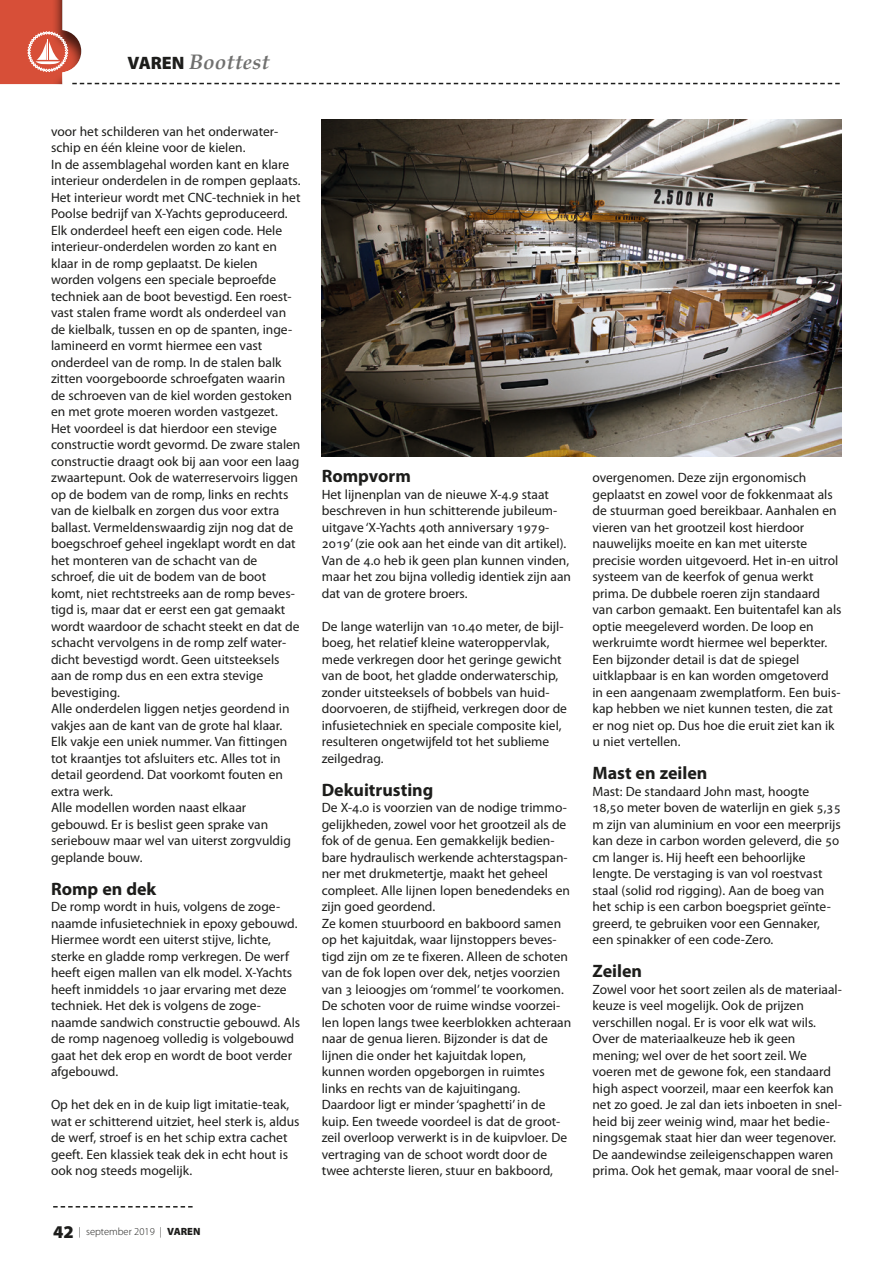
<style>
.page{position:relative;width:893px;height:1263px;background:#fff}
.page>*{position:absolute;margin:0;border:0;box-sizing:border-box;transform-origin:0 0}
.t1{font:italic 700 21px "Palatino";color:#70706f}
.BODY{font:700 18px "Myriad Pro";color:#1d1d1b}
.BODY-2{font:13.5px/16.5px "Myriad Pro";color:#1d1d1b}
.t2{font:300 10.5px "Myriad Pro";color:#1d1d1b}
.s1{font-family:"Myriad Pro";font-weight:900;font-style:normal;font-size:18px;color:#1d1d1b}
.s2{font-weight:900;font-size:18px}
.s3{font-weight:900}
</style>
<div class="page">
<div style="left:0;top:0;width:84px;height:86px;background:#1d1d1b;opacity:.75"></div>
<svg style="left:0;top:0;width:840px;height:84px"></svg>
<svg style="left:53px;top:1206px;width:140px;height:1px"></svg>
<img style="left:322px;top:119px;width:520px;height:337px">
<h1 class="t1" style="left:128px;top:44px;width:144px"><span class="s1">VAREN</span> Boottest</h1>
<p class="BODY-2" style="left:51px;top:123px;width:229px">voor het schilderen van het onderwater&shy;schip en één kleine voor de kielen.</p>
<p class="BODY-2" style="left:51px;top:156px;width:251px">In de assemblagehal worden kant en klare interieur onderdelen in de rompen geplaats.<br>Het interieur wordt met CNC-techniek in het Poolse bedrijf van X-Yachts geproduceerd.<br>Elk onderdeel heeft een eigen code. Hele interieur-onderdelen worden zo kant en klaar in de romp geplaatst. De kielen worden volgens een speciale beproefde techniek aan de boot bevestigd. Een roest&shy;vast stalen frame wordt als onderdeel van de kielbalk, tussen en op de spanten, inge&shy;lamineerd en vormt hiermee een vast onderdeel van de romp. In de stalen balk zitten voorgeboorde schroefgaten waarin de schroeven van de kiel worden gestoken en met grote moeren worden vastgezet.<br>Het voordeel is dat hierdoor een stevige constructie wordt gevormd. De zware stalen constructie draagt ook bij aan voor een laag zwaartepunt. Ook de waterreservoirs liggen op de bodem van de romp, links en rechts van de kielbalk en zorgen dus voor extra ballast. Vermeldenswaardig zijn nog dat de boegschroef geheel ingeklapt wordt en dat het monteren van de schacht van de schroef, die uit de bodem van de boot komt, niet rechtstreeks aan de romp beves&shy;tigd is, maar dat er eerst een gat gemaakt wordt waardoor de schacht steekt en dat de schacht vervolgens in de romp zelf water&shy;dicht bevestigd wordt. Geen uitsteeksels aan de romp dus en een extra stevige bevestiging.</p>
<p class="BODY-2" style="left:51px;top:701px;width:240px">Alle onderdelen liggen netjes geordend in vakjes aan de kant van de grote hal klaar.<br>Elk vakje een uniek nummer. Van fittingen tot kraantjes tot afsluiters etc. Alles tot in detail geordend. Dat voorkomt fouten en extra werk.</p>
<p class="BODY-2" style="left:51px;top:800px;width:241px">Alle modellen worden naast elkaar gebouwd. Er is beslist geen sprake van seriebouw maar wel van uiterst zorgvuldig geplande bouw.</p>
<p class="BODY" style="left:51px;top:879px;width:107px">Romp en dek</p>
<p class="BODY-2" style="left:51px;top:899px;width:251px">De romp wordt in huis, volgens de zoge&shy;naamde infusietechniek in epoxy gebouwd.<br>Hiermee wordt een uiterst stijve, lichte, sterke en gladde romp verkregen. De werf heeft eigen mallen van elk model. X-Yachts heeft inmiddels 10 jaar ervaring met deze techniek. Het dek is volgens de zoge&shy;naamde sandwich constructie gebouwd. Als de romp nagenoeg volledig is volgebouwd gaat het dek erop en wordt de boot verder afgebouwd.</p>
<p class="BODY-2" style="left:51px;top:1097px;width:250px">Op het dek en in de kuip ligt imitatie-teak, wat er schitterend uitziet, heel sterk is, aldus de werf, stroef is en het schip extra cachet geeft. Een klassiek teak dek in echt hout is ook nog steeds mogelijk.</p>
<p class="t2" style="left:53px;top:1226px;width:149px"><span class="s2">42</span> | september 2019 | <span class="s3">VAREN</span></p>
<p class="BODY" style="left:322px;top:466px;width:91px">Rompvorm</p>
<p class="BODY-2" style="left:322px;top:486px;width:251px">Het lijnenplan van de nieuwe X-4.9 staat beschreven in hun schitterende jubileum&shy;uitgave ‘X-Yachts 40th anniversary 1979- 2019’ (zie ook aan het einde van dit artikel).<br>Van de 4.0 heb ik geen plan kunnen vinden, maar het zou bijna volledig identiek zijn aan dat van de grotere broers.</p>
<p class="BODY-2" style="left:322px;top:618px;width:247px">De lange waterlijn van 10.40 meter, de bijl&shy;boeg, het relatief kleine wateroppervlak, mede verkregen door het geringe gewicht van de boot, het gladde onderwaterschip, zonder uitsteeksels of bobbels van huid&shy;doorvoeren, de stijfheid, verkregen door de infusietechniek en speciale composite kiel, resulteren ongetwijfeld tot het sublieme zeilgedrag.</p>
<p class="BODY" style="left:322px;top:780px;width:113px">Dekuitrusting</p>
<p class="BODY-2" style="left:322px;top:800px;width:250px">De X-4.0 is voorzien van de nodige trimmo&shy;gelijkheden, zowel voor het grootzeil als de fok of de genua. Een gemakkelijk bedien&shy;bare hydraulisch werkende achterstagspan&shy;ner met drukmetertje, maakt het geheel compleet. Alle lijnen lopen benedendeks en zijn goed geordend.</p>
<p class="BODY-2" style="left:322px;top:915px;width:251px">Ze komen stuurboord en bakboord samen op het kajuitdak, waar lijnstoppers beves&shy;tigd zijn om ze te fixeren. Alleen de schoten van de fok lopen over dek, netjes voorzien van 3 leioogjes om ‘rommel’ te voorkomen.<br>De schoten voor de ruime windse voorzei&shy;len lopen langs twee keerblokken achteraan naar de genua lieren. Bijzonder is dat de lijnen die onder het kajuitdak lopen, kunnen worden opgeborgen in ruimtes links en rechts van de kajuitingang.<br>Daardoor ligt er minder ‘spaghetti’ in de kuip. Een tweede voordeel is dat de groot&shy;zeil overloop verwerkt is in de kuipvloer. De vertraging van de schoot wordt door de twee achterste lieren, stuur en bakboord,</p>
<p class="BODY-2" style="left:592px;top:470px;width:251px">overgenomen. Deze zijn ergonomisch geplaatst en zowel voor de fokkenmaat als de stuurman goed bereikbaar. Aanhalen en vieren van het grootzeil kost hierdoor nauwelijks moeite en kan met uiterste precisie worden uitgevoerd. Het in-en uitrol systeem van de keerfok of genua werkt prima. De dubbele roeren zijn standaard van carbon gemaakt. Een buitentafel kan als optie meegeleverd worden. De loop en werkruimte wordt hiermee wel beperkter.<br>Een bijzonder detail is dat de spiegel uitklapbaar is en kan worden omgetoverd in een aangenaam zwemplatform. Een buis&shy;kap hebben we niet kunnen testen, die zat er nog niet op. Dus hoe die eruit ziet kan ik u niet vertellen.</p>
<p class="BODY" style="left:592px;top:763px;width:116px">Mast en zeilen</p>
<p class="BODY-2" style="left:592px;top:783px;width:250px">Mast: De standaard John mast, hoogte 18,50 meter boven de waterlijn en giek 5,35 m zijn van aluminium en voor een meerprijs kan deze in carbon worden geleverd, die 50 cm langer is. Hij heeft een behoorlijke lengte. De verstaging is van vol roestvast staal (solid rod rigging). Aan de boeg van het schip is een carbon boegspriet geïnte&shy;greerd, te gebruiken voor een Gennaker, een spinakker of een code-Zero.</p>
<p class="BODY" style="left:592px;top:961px;width:51px">Zeilen</p>
<p class="BODY-2" style="left:592px;top:981px;width:251px">Zowel voor het soort zeilen als de materiaal&shy;keuze is veel mogelijk. Ook de prijzen verschillen nogal. Er is voor elk wat wils.<br>Over de materiaalkeuze heb ik geen mening; wel over de het soort zeil. We voeren met de gewone fok, een standaard high aspect voorzeil, maar een keerfok kan net zo goed. Je zal dan iets inboeten in snel&shy;heid bij zeer weinig wind, maar het bedie&shy;ningsgemak staat hier dan weer tegenover.<br>De aandewindse zeileigenschappen waren prima. Ook het gemak, maar vooral de snel-</p>
</div>
